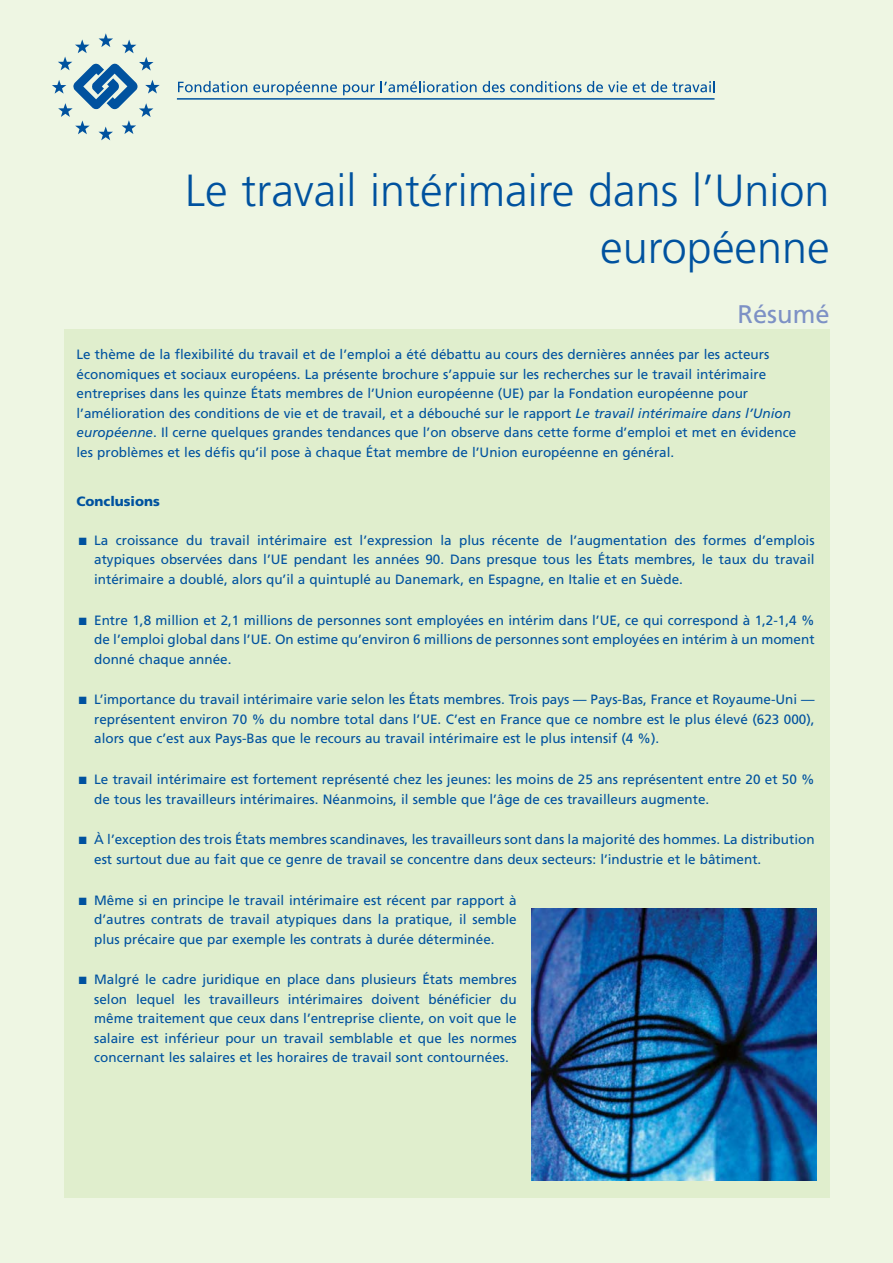
<style>
.page{position:relative;width:893px;height:1263px;background:#fff}
.page>*{position:absolute;margin:0;border:0;box-sizing:border-box;transform-origin:0 0}
.t1{font:300 45px/57px "Frutiger";color:#00529f;text-align:right}
.t2{font:25.5px "Frutiger";color:#7d91c5}
.t3{font:13.5px/19.5px "Frutiger";color:#00529f;text-align:justify}
.t4{font:900 13.5px "Frutiger";color:#00529f}
.s1{font-style:italic}
</style>
<div class="page">
<div style="left:0;top:0;width:892px;height:1263px;background:#eef6e3"></div>
<div style="left:64px;top:329px;width:765px;height:869px;background:#e0eecd"></div>
<img style="left:531px;top:908px;width:285px;height:273px">
<svg style="left:52px;top:33px;width:108px;height:107px"></svg>
<hr style="left:177px;top:98px;width:537px;height:2px;background:#00529f">
<svg style="left:178px;top:81px;width:69px;height:11px"></svg>
<svg style="left:253px;top:81px;width:84px;height:14px"></svg>
<svg style="left:343px;top:84px;width:32px;height:11px"></svg>
<svg style="left:381px;top:81px;width:95px;height:11px"></svg>
<svg style="left:482px;top:81px;width:99px;height:11px"></svg>
<svg style="left:587px;top:81px;width:58px;height:11px"></svg>
<svg style="left:651px;top:81px;width:64px;height:11px"></svg>
<h1 class="t1" style="left:185px;top:166px;width:646px">Le travail intérimaire dans l’Union européenne</h1>
<h2 class="t2" style="left:737px;top:304px;width:94px">Résumé</h2>
<p class="t3" style="left:77px;top:346px;width:721px;text-align:left">Le thème de la flexibilité du travail et de l’emploi a été débattu au cours des dernières années par les acteurs économiques et sociaux européens. La présente brochure s’appuie sur les recherches sur le travail intérimaire entreprises dans les quinze États membres de l’Union européenne (UE) par la Fondation européenne pour l’amélioration des conditions de vie et de travail, et a débouché sur le rapport <span class="s1">Le travail intérimaire dans l’Union européenne</span>. Il cerne quelques grandes tendances que l’on observe dans cette forme d’emploi et met en évidence les problèmes et les défis qu’il pose à chaque État membre de l’Union européenne en général.</p>
<p class="t4" style="left:77px;top:496px;width:85px">Conclusions</p>
<p class="t3" style="left:94px;top:531px;width:722px;text-indent:-15px">■ La croissance du travail intérimaire est l’expression la plus récente de l’augmentation des formes d’emplois atypiques observées dans l’UE pendant les années 90. Dans presque tous les États membres, le taux du travail intérimaire a doublé, alors qu’il a quintuplé au Danemark, en Espagne, en Italie et en Suède.</p>
<p class="t3" style="left:94px;top:611px;width:722px;text-indent:-15px">■ Entre 1,8 million et 2,1 millions de personnes sont employées en intérim dans l’UE, ce qui correspond à 1,2-1,4 % de l’emploi global dans l’UE. On estime qu’environ 6 millions de personnes sont employées en intérim à un moment donné chaque année.</p>
<p class="t3" style="left:94px;top:691px;width:722px;text-indent:-15px">■ L’importance du travail intérimaire varie selon les États membres. Trois pays — Pays-Bas, France et Royaume-Uni — représentent environ 70 % du nombre total dans l’UE. C’est en France que ce nombre est le plus élevé (623 000), alors que c’est aux Pays-Bas que le recours au travail intérimaire est le plus intensif (4 %).</p>
<p class="t3" style="left:94px;top:771px;width:721px;text-indent:-15px">■ Le travail intérimaire est fortement représenté chez les jeunes: les moins de 25 ans représentent entre 20 et 50 % de tous les travailleurs intérimaires. Néanmoins, il semble que l’âge de ces travailleurs augmente.</p>
<p class="t3" style="left:94px;top:831px;width:722px;text-indent:-15px">■ À l’exception des trois États membres scandinaves, les travailleurs sont dans la majorité des hommes. La distribution est surtout due au fait que ce genre de travail se concentre dans deux secteurs: l’industrie et le bâtiment.</p>
<p class="t3" style="left:94px;top:891px;width:424px;text-indent:-15px">■ Même si en principe le travail intérimaire est récent par rapport à d’autres contrats de travail atypiques dans la pratique, il semble plus précaire que par exemple les contrats à durée déterminée.</p>
<p class="t3" style="left:94px;top:971px;width:424px;text-indent:-15px">■ Malgré le cadre juridique en place dans plusieurs États membres selon lequel les travailleurs intérimaires doivent bénéficier du même traitement que ceux dans l’entreprise cliente, on voit que le salaire est inférieur pour un travail semblable et que les normes concernant les salaires et les horaires de travail sont contournées.</p>
</div>
